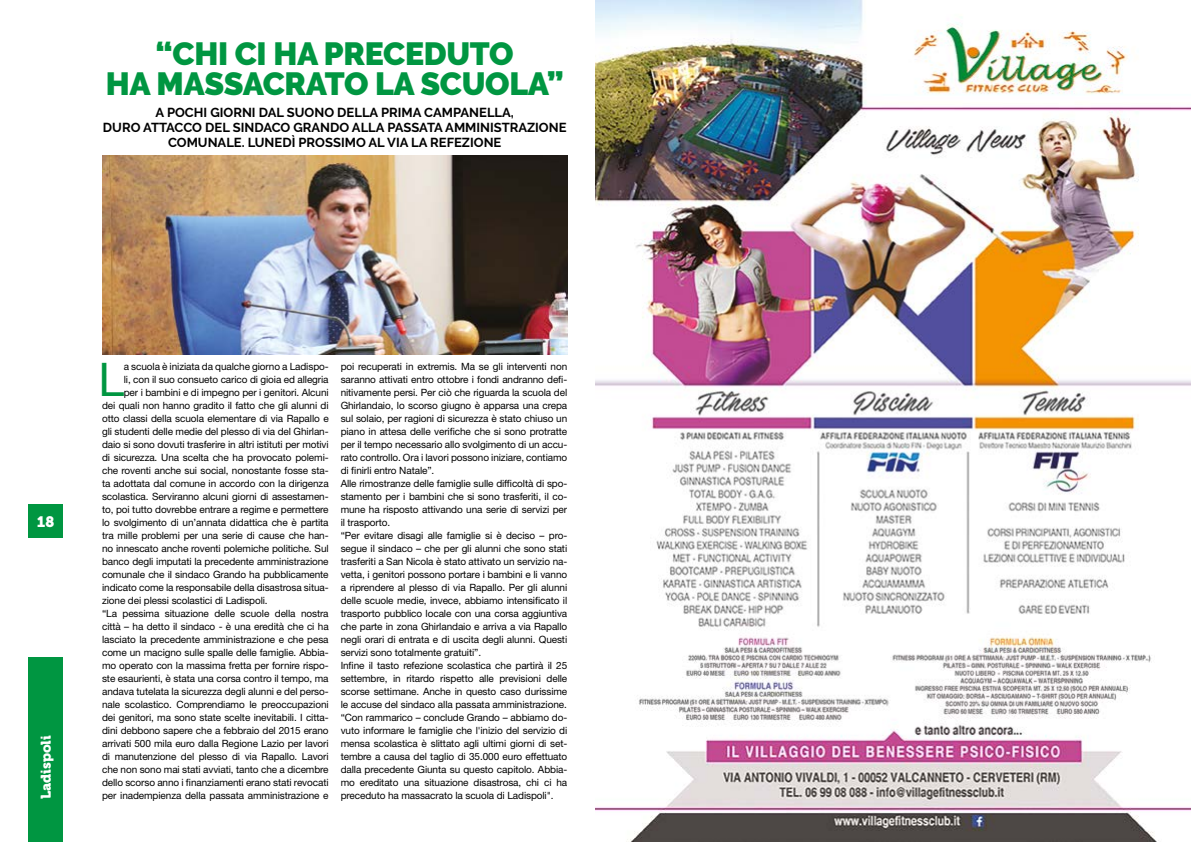
<style>
.page{position:relative;width:1191px;height:842px;background:#fff}
.page>*{position:absolute;margin:0;border:0;box-sizing:border-box;transform-origin:0 0}
.t1{font:46.4px "Helvetica Neue LT Std";color:#009641}
.t2{font:900 32px/30px "Raleway";letter-spacing:-.01em;color:#009641;text-align:center}
.t3{font:15px "Museo 900";color:#fff}
.t4{font:14px "Museo 900";color:#fff}
.t5{font:700 13px/15px "Raleway";color:#000;text-align:center}
.t6{font:10px/13px "Helvetica Neue LT Std";letter-spacing:-.01em;color:#000}
</style>
<div class="page">
<div style="left:28px;top:658px;width:35px;height:184px;background:#009641"></div>
<div style="left:28px;top:505px;width:35px;height:33px;background:#009641"></div>
<img style="left:102px;top:156px;width:465px;height:198px">
<img style="left:595px;top:0;width:596px;height:842px">
<h2 class="t2" style="left:106px;top:39px;width:459px">“CHI CI HA PRECEDUTO<br>HA MASSACRATO LA SCUOLA”</h2>
<h3 class="t5" style="left:103px;top:105px;width:465px">A POCHI GIORNI DAL SUONO DELLA PRIMA CAMPANELLA,<br>DURO ATTACCO DEL SINDACO GRANDO ALLA PASSATA AMMINISTRAZIONE<br>COMUNALE. LUNEDÌ PROSSIMO AL VIA LA REFEZIONE</h3>
<h3 class="t3" style="left:37px;top:513px;width:19px">18</h3>
<h3 class="t4" style="left:38px;top:799px;width:66px;rotate:-90deg">Ladispoli</h3>
<h1 class="t1" style="left:98px;top:352px;width:27px">L</h1>
<p class="t6" style="left:124px;top:360px;width:206px">a scuola è iniziata da qualche giorno a Ladispo-</p>
<p class="t6" style="left:124px;top:373px;width:206px">li, con il suo consueto carico di gioia ed allegria</p>
<p class="t6" style="left:124px;top:386px;width:206px">per i bambini e di impegno per i genitori. Alcuni</p>
<p class="t6" style="left:102px;top:399px;width:228px">dei quali non hanno gradito il fatto che gli alunni di</p>
<p class="t6" style="left:102px;top:412px;width:228px">otto classi della scuola elementare di via Rapallo e</p>
<p class="t6" style="left:102px;top:425px;width:228px">gli studenti delle medie del plesso di via del Ghirlan-</p>
<p class="t6" style="left:102px;top:438px;width:228px">daio si sono dovuti trasferire in altri istituti per motivi</p>
<p class="t6" style="left:102px;top:451px;width:228px">di sicurezza. Una scelta che ha provocato polemi-</p>
<p class="t6" style="left:102px;top:464px;width:228px">che roventi anche sui social, nonostante fosse sta-</p>
<p class="t6" style="left:102px;top:477px;width:228px">ta adottata dal comune in accordo con la dirigenza</p>
<p class="t6" style="left:102px;top:490px;width:228px">scolastica. Serviranno alcuni giorni di assestamen-</p>
<p class="t6" style="left:102px;top:503px;width:228px">to, poi tutto dovrebbe entrare a regime e permettere</p>
<p class="t6" style="left:102px;top:516px;width:228px">lo svolgimento di un’annata didattica che è partita</p>
<p class="t6" style="left:102px;top:529px;width:228px">tra mille problemi per una serie di cause che han-</p>
<p class="t6" style="left:102px;top:542px;width:228px">no innescato anche roventi polemiche politiche. Sul</p>
<p class="t6" style="left:102px;top:555px;width:228px">banco degli imputati la precedente amministrazione</p>
<p class="t6" style="left:102px;top:568px;width:228px">comunale che il sindaco Grando ha pubblicamente</p>
<p class="t6" style="left:102px;top:581px;width:228px">indicato come la responsabile della disastrosa situa-</p>
<p class="t6" style="left:102px;top:594px;width:167px">zione dei plessi scolastici di Ladispoli.</p>
<p class="t6" style="left:102px;top:607px;width:228px">“La pessima situazione delle scuole della nostra</p>
<p class="t6" style="left:102px;top:620px;width:228px">città – ha detto il sindaco - è una eredità che ci ha</p>
<p class="t6" style="left:102px;top:633px;width:228px">lasciato la precedente amministrazione e che pesa</p>
<p class="t6" style="left:102px;top:646px;width:228px">come un macigno sulle spalle delle famiglie. Abbia-</p>
<p class="t6" style="left:102px;top:659px;width:228px">mo operato con la massima fretta per fornire rispo-</p>
<p class="t6" style="left:102px;top:672px;width:228px">ste esaurienti, è stata una corsa contro il tempo, ma</p>
<p class="t6" style="left:102px;top:685px;width:228px">andava tutelata la sicurezza degli alunni e del perso-</p>
<p class="t6" style="left:102px;top:698px;width:228px">nale scolastico. Comprendiamo le preoccupazioni</p>
<p class="t6" style="left:102px;top:711px;width:228px">dei genitori, ma sono state scelte inevitabili. I citta-</p>
<p class="t6" style="left:102px;top:724px;width:228px">dini debbono sapere che a febbraio del 2015 erano</p>
<p class="t6" style="left:102px;top:737px;width:228px">arrivati 500 mila euro dalla Regione Lazio per lavori</p>
<p class="t6" style="left:102px;top:750px;width:228px">di manutenzione del plesso di via Rapallo. Lavori</p>
<p class="t6" style="left:102px;top:763px;width:228px">che non sono mai stati avviati, tanto che a dicembre</p>
<p class="t6" style="left:102px;top:776px;width:228px">dello scorso anno i finanziamenti erano stati revocati</p>
<p class="t6" style="left:102px;top:789px;width:228px">per inadempienza della passata amministrazione e</p>
<p class="t6" style="left:341px;top:360px;width:228px">poi recuperati in extremis. Ma se gli interventi non saranno attivati entro ottobre i fondi andranno defi&shy;nitivamente persi. Per ciò che riguarda la scuola del Ghirlandaio, lo scorso giugno è apparsa una crepa sul solaio, per ragioni di sicurezza è stato chiuso un piano in attesa delle verifiche che si sono protratte per il tempo necessario allo svolgimento di un accu&shy;rato controllo. Ora i lavori possono iniziare, contiamo di finirli entro Natale”.<br>Alle rimostranze delle famiglie sulle difficoltà di spo&shy;stamento per i bambini che si sono trasferiti, il co&shy;mune ha risposto attivando una serie di servizi per il trasporto.<br>“Per evitare disagi alle famiglie si è deciso – pro&shy;segue il sindaco – che per gli alunni che sono stati trasferiti a San Nicola è stato attivato un servizio na&shy;vetta, i genitori possono portare i bambini e li vanno a riprendere al plesso di via Rapallo. Per gli alunni delle scuole medie, invece, abbiamo intensificato il trasporto pubblico locale con una corsa aggiuntiva che parte in zona Ghirlandaio e arriva a via Rapallo negli orari di entrata e di uscita degli alunni. Questi servizi sono totalmente gratuiti”.<br>Infine il tasto refezione scolastica che partirà il 25 settembre, in ritardo rispetto alle previsioni delle scorse settimane. Anche in questo caso durissime le accuse del sindaco alla passata amministrazione. “Con rammarico – conclude Grando – abbiamo do&shy;vuto informare le famiglie che l'inizio del servizio di mensa scolastica è slittato agli ultimi giorni di set&shy;tembre a causa del taglio di 35.000 euro effettuato dalla precedente Giunta su questo capitolo. Abbia&shy;mo ereditato una situazione disastrosa, chi ci ha preceduto ha massacrato la scuola di Ladispoli".</p>
</div>
